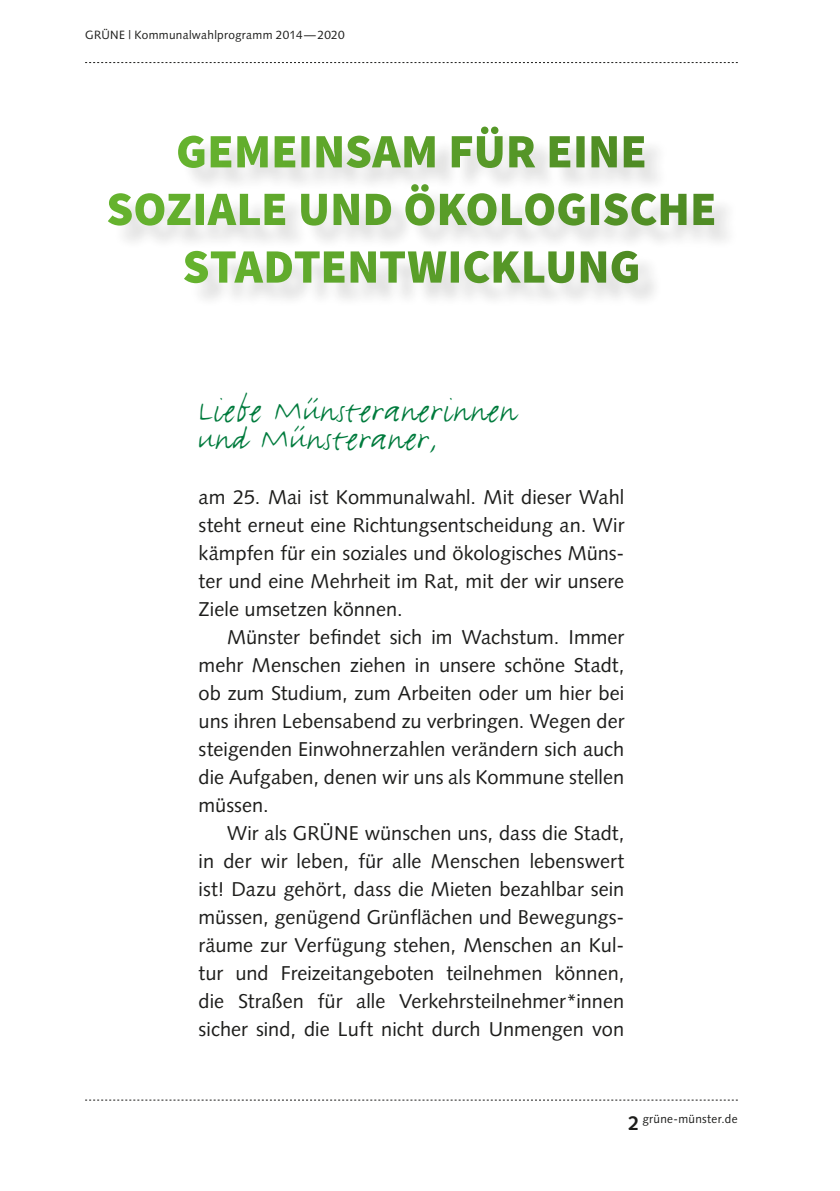
<style>
.page{position:relative;width:840px;height:1191px;background:#fff}
.page>*{position:absolute;margin:0;border:0;box-sizing:border-box;transform-origin:0 0}
.t1{font:38px/28px "FF Justlefthand";letter-spacing:.03em;color:#007b3d}
.t2{font:20px/28px "Syntax LT Std";color:#1d1d1b;text-align:justify}
.t3{font:12px "Syntax LT Std";letter-spacing:.025em;color:#1d1d1b}
.s1{font-weight:700;font-size:20px}
</style>
<div class="page">
<svg style="left:85px;top:62px;width:652px;height:1px"></svg>
<svg style="left:85px;top:1099px;width:652px;height:1px"></svg>
<div style="left:112px;top:130px;width:626px;height:177px;background:#1d1d1b;opacity:.15"></div>
<svg style="left:184px;top:251px;width:453px;height:32px"></svg>
<svg style="left:108px;top:184px;width:605px;height:42px"></svg>
<svg style="left:178px;top:127px;width:466px;height:41px"></svg>
<p class="t3" style="left:85px;top:28px;width:261px">GRÜNE | Kommunalwahlprogramm 2014—2020</p>
<h1 class="t1" style="left:198px;top:398px;width:318px">Liebe Münsteranerinnen und Münsteraner,</h1>
<p class="t2" style="left:198px;top:483px;width:427px">am 25. Mai ist Kommunalwahl. Mit dieser Wahl steht erneut eine Richtungsentscheidung an. Wir kämpfen für ein soziales und ökologisches Müns&shy;ter und eine Mehrheit im Rat, mit der wir unsere Ziele umsetzen können.</p>
<p class="t2" style="left:198px;top:623px;width:427px;text-indent:28px">Münster befindet sich im Wachstum. Immer mehr Menschen ziehen in unsere schöne Stadt, ob zum Studium, zum Arbeiten oder um hier bei uns ihren Lebensabend zu verbringen. Wegen der steigenden Einwohnerzahlen verändern sich auch die Aufgaben, denen wir uns als Kommune stellen müssen.</p>
<p class="t2" style="left:198px;top:819px;width:427px;text-indent:28px">Wir als GRÜNE wünschen uns, dass die Stadt, in der wir leben, für alle Menschen lebenswert ist! Dazu gehört, dass die Mieten bezahlbar sein müssen, genügend Grünflächen und Bewegungs&shy;räume zur Verfügung stehen, Menschen an Kul&shy;tur und Freizeitangeboten teilnehmen können, die Straßen für alle Verkehrsteilnehmer*innen sicher sind, die Luft nicht durch Unmengen von</p>
<p class="t3" style="left:628px;top:1111px;width:110px"><span class="s1">2</span> grüne-münster.de</p>
</div>
